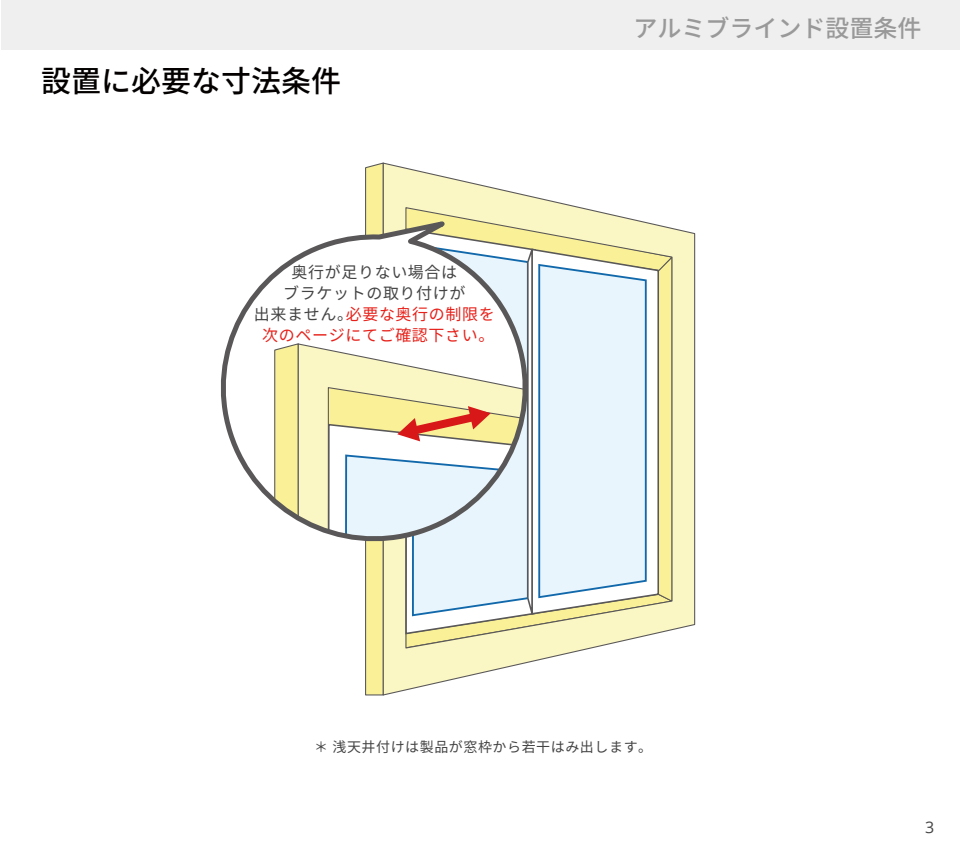
<style>
.page{position:relative;width:960px;height:850px;background:#fff}
.page>*{position:absolute;margin:0;border:0;box-sizing:border-box;transform-origin:0 0}
.t1{font:500 30px "Noto Sans CJ Kjp";color:#040000}
.t2{font:500 24px "Noto Sans CJ Kjp";color:#99999a}
.t3{font:16px/21px "Noto Sans CJ Kjp";letter-spacing:.04em;color:#454444;text-align:center}
.t4{font:16px "Open Sans";color:#454444}
.t5{font:14px "Noto Sans CJ Kjp";letter-spacing:.04em;color:#454444}
.s1{color:#e7211a}
</style>
<div class="page">
<svg style="left:674px;top:228px;width:22px;height:402px;background:#ede9bb"></svg>
<svg style="left:365px;top:162px;width:309px;height:534px"></svg>
<svg style="left:220px;top:212px;width:323px;height:345px"></svg>
<div style="left:1px;top:0;width:959px;height:50px;background:#efefef"></div>
<h1 class="t1" style="left:41px;top:64px;width:302px">設置に必要な寸法条件</h1>
<p class="t3" style="left:254px;top:262px;width:242px">奥行が足りない場合は<br>ブラケットの取り付けが<br>出来ません。<span class="s1">必要な奥行の制限を次のページにてご確認下さい。</span></p>
<h2 class="t2" style="left:634px;top:15px;width:289px">アルミブラインド設置条件</h2>
<p class="t5" style="left:314px;top:739px;width:340px">＊ 浅天井付けは製品が窓枠から若干はみ出します。</p>
<p class="t4" style="left:925px;top:816px;width:11px">3</p>
</div>
